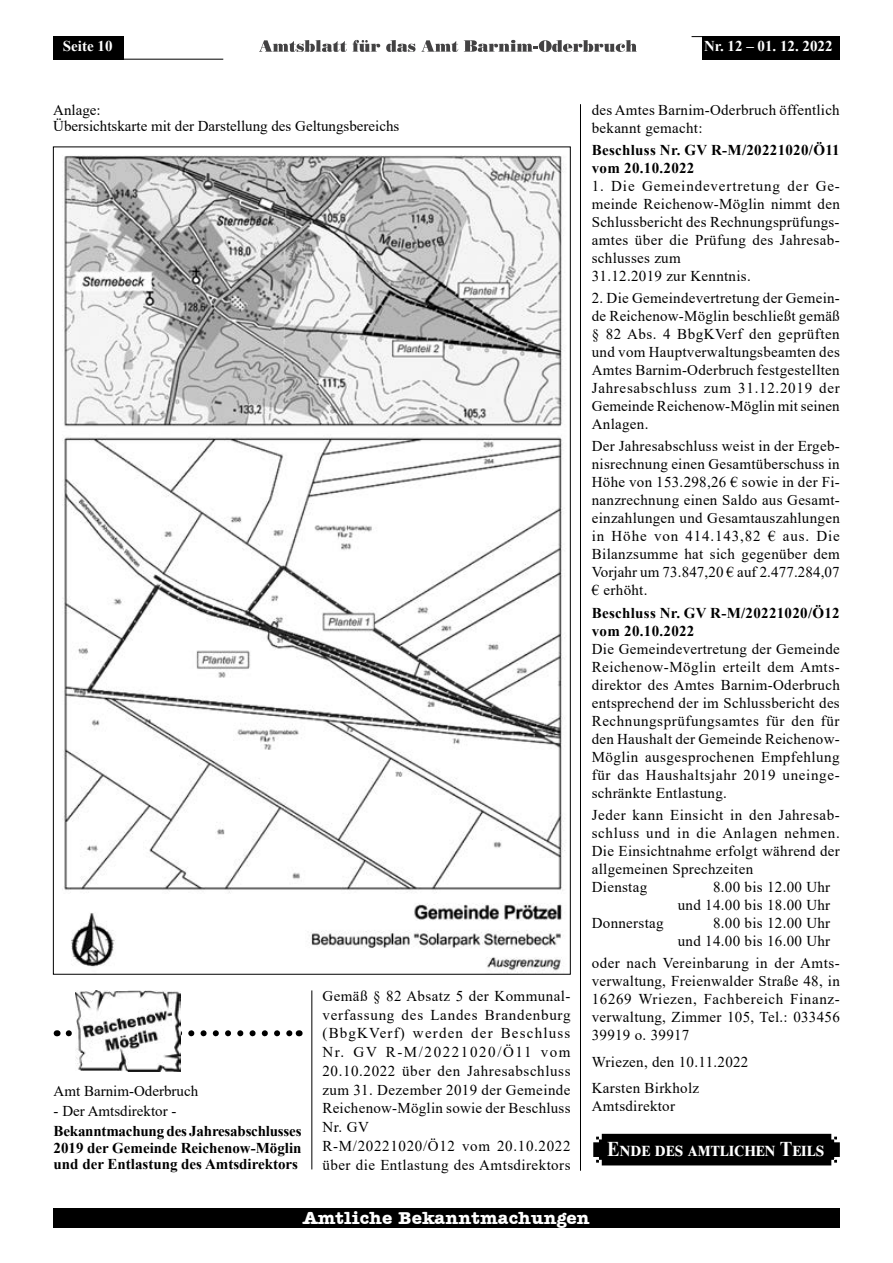
<style>
.page{position:relative;width:893px;height:1263px;background:#fff}
.page>*{position:absolute;margin:0;border:0;box-sizing:border-box;transform-origin:0 0}
.t1{font:700 21px "Times New Roman";letter-spacing:.025em;color:#fff;scale:.9 1}
.t2{font:700 18px "Amer Typewriter IT Cby BT";color:#fff}
.t3{font:15px/18px "Times New Roman";letter-spacing:.02em;color:#000}
.t4{font:700 15px/16.5px "Times New Roman";letter-spacing:.02em;color:#000}
.t5{font:15px/16.5px "Times New Roman";color:#000}
.t6{font:700 15px "Times New Roman";color:#fff}
</style>
<div class="page">
<div style="left:54px;top:1208px;width:786px;height:19px;background:#000"></div>
<div style="left:702px;top:36px;width:138px;height:24px;background:#000"></div>
<div style="left:53px;top:36px;width:70px;height:24px;background:#000"></div>
<hr style="left:123px;top:59px;width:100px;height:1px;background:#000">
<hr style="left:692px;top:36px;width:65px;height:1px;background:#000">
<svg style="left:259px;top:40px;width:88px;height:12px"></svg>
<svg style="left:353px;top:40px;width:27px;height:12px"></svg>
<svg style="left:386px;top:40px;width:29px;height:12px"></svg>
<svg style="left:421px;top:40px;width:37px;height:12px"></svg>
<svg style="left:464px;top:40px;width:173px;height:12px"></svg>
<img style="left:62px;top:155px;width:504px;height:817px">
<hr style="left:312px;top:990px;width:1px;height:179px;background:#000">
<svg style="left:69px;top:1030px;width:224px;height:6px"></svg>
<img style="left:76px;top:990px;width:105px;height:82px">
<hr style="left:580px;top:104px;width:1px;height:1067px;background:#000">
<div style="left:593px;top:1134px;width:247px;height:31px;background:#000"></div>
<p class="t6" style="left:63px;top:36px;width:51px">Seite 10</p>
<p class="t6" style="left:704px;top:36px;width:130px">Nr. 12 – 01. 12. 2022</p>
<p class="t5" style="left:53px;top:101px;width:348px">Anlage:<br>Übersichtskarte mit der Darstellung des Geltungsbereichs</p>
<p class="t5" style="left:54px;top:1082px;width:146px">Amt Barnim-Oderbruch</p>
<p class="t5" style="left:54px;top:1102px;width:124px">- Der Amtsdirektor -</p>
<p class="t4" style="left:54px;top:1123px;width:250px;text-align:justify">Bekanntmachung des Jahresabschlusses 2019 der Gemeinde Reichenow-Möglin und der Entlastung des Amtsdirektors</p>
<p class="t3" style="left:322px;top:986px;width:250px;line-height:18.8px">Gemäß § 82 Absatz 5 der Kommunal&shy;verfassung des Landes Brandenburg (BbgKVerf) werden der Beschluss<br>Nr. GV R-M/20221020/Ö11 vom<br>20.10.2022 über den Jahresabschluss zum 31. Dezember 2019 der Gemeinde<br>Reichenow-Möglin sowie der Beschluss<br>Nr. GV<br>R-M/20221020/Ö12 vom 20.10.2022 über die Entlastung des Amtsdirektors</p>
<p class="t3" style="left:592px;top:100px;width:250px">des Amtes Barnim-Oderbruch öffentlich bekannt gemacht:</p>
<p class="t4" style="left:592px;top:140px;width:250px;line-height:18px">Beschluss Nr. GV R-M/20221020/Ö11 vom 20.10.2022</p>
<p class="t3" style="left:592px;top:176px;width:250px">1. Die Gemeindevertretung der Ge&shy;meinde Reichenow-Möglin nimmt den<br>Schlussbericht des Rechnungsprüfungs&shy;amtes über die Prüfung des Jahresab&shy;schlusses zum<br>31.12.2019 zur Kenntnis.</p>
<p class="t3" style="left:592px;top:289px;width:250px;text-align:justify">2. Die Gemeindevertretung der Gemein&shy;de Reichenow-Möglin beschließt gemäß § 82 Abs. 4 BbgKVerf den geprüften und vom Hauptverwaltungsbeamten des Amtes Barnim-Oderbruch festgestellten Jahresabschluss zum 31.12.2019 der Gemeinde Reichenow-Möglin mit seinen Anlagen.</p>
<p class="t3" style="left:592px;top:437px;width:250px;text-align:justify">Der Jahresabschluss weist in der Ergeb&shy;nisrechnung einen Gesamtüberschuss in Höhe von 153.298,26 € sowie in der Fi&shy;nanzrechnung einen Saldo aus Gesamt&shy;einzahlungen und Gesamtauszahlungen in Höhe von 414.143,82 € aus. Die Bilanzsumme hat sich gegenüber dem Vorjahr um 73.847,20 € auf 2.477.284,07 € erhöht.</p>
<p class="t4" style="left:592px;top:603px;width:249px;line-height:18px">Beschluss Nr. GV R-M/20221020/Ö12 vom 20.10.2022</p>
<p class="t3" style="left:592px;top:639px;width:250px;text-align:justify">Die Gemeindevertretung der Gemeinde Reichenow-Möglin erteilt dem Amts&shy;direktor des Amtes Barnim-Oderbruch entsprechend der im Schlussbericht des Rechnungsprüfungsamtes für den für den Haushalt der Gemeinde Reichenow-Möglin ausgesprochenen Empfehlung für das Haushaltsjahr 2019 uneinge&shy;schränkte Entlastung.</p>
<p class="t3" style="left:592px;top:805px;width:250px">Jeder kann Einsicht in den Jahresab&shy;schluss und in die Anlagen nehmen.<br>Die Einsichtnahme erfolgt während der allgemeinen Sprechzeiten<br>Dienstag</p>
<p class="t3" style="left:678px;top:877px;width:154px;text-align:right">8.00 bis 12.00 Uhr<br>und 14.00 bis 18.00 Uhr</p>
<p class="t3" style="left:592px;top:913px;width:73px">Donnerstag</p>
<p class="t3" style="left:678px;top:913px;width:154px;text-align:right">8.00 bis 12.00 Uhr<br>und 14.00 bis 16.00 Uhr</p>
<p class="t3" style="left:592px;top:954px;width:250px;text-align:justify">oder nach Vereinbarung in der Amts&shy;verwaltung, Freienwalder Straße 48, in 16269 Wriezen, Fachbereich Finanz&shy;verwaltung, Zimmer 105, Tel.: 033456<br>39919 o. 39917</p>
<p class="t3" style="left:592px;top:1048px;width:158px;line-height:26.5px">Wriezen, den 10.11.2022<br>Karsten Birkholz</p>
<p class="t3" style="left:592px;top:1097px;width:85px">Amtsdirektor</p>
<h1 class="t1" style="left:607px;top:1134px;width:243px">Ende des amtlichen Teils</h1>
<p class="t2" style="left:303px;top:1206px;width:288px">Amtliche Bekanntmachungen</p>
</div>
